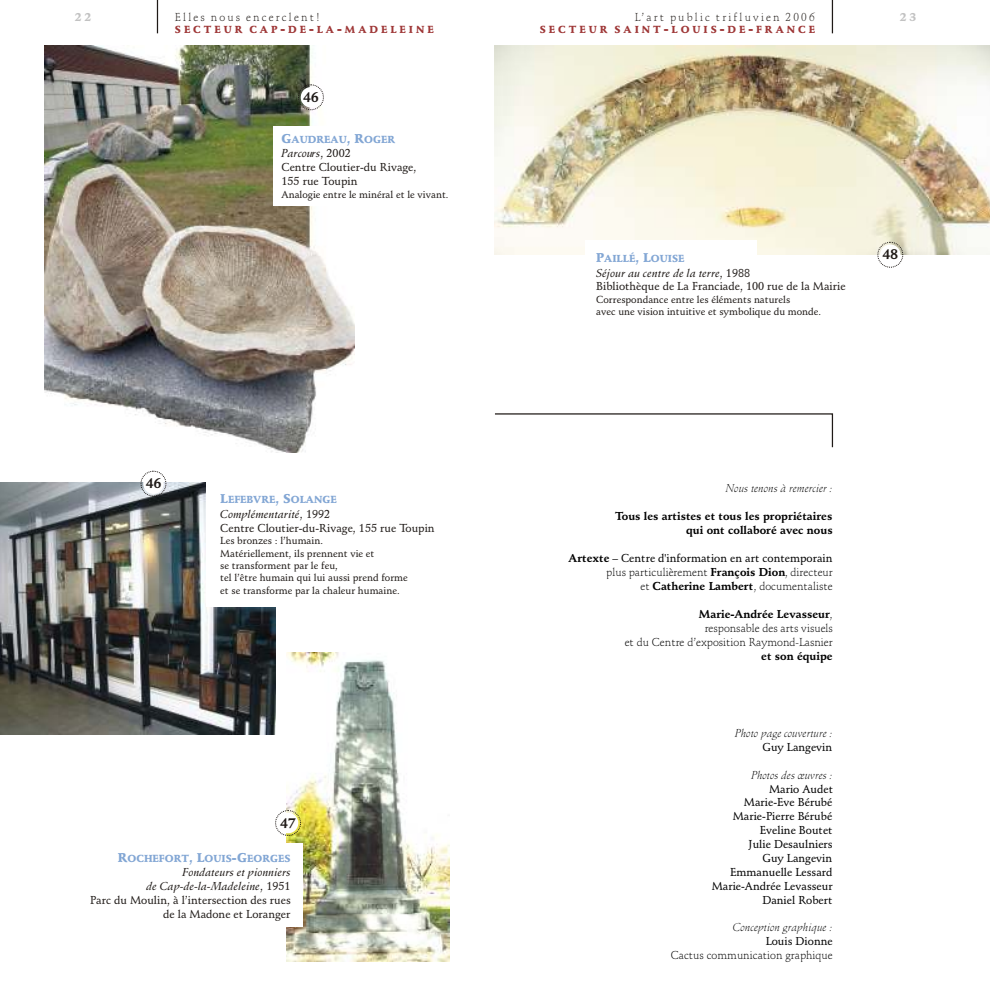
<style>
.page{position:relative;width:990px;height:990px;background:#fff}
.page>*{position:absolute;margin:0;border:0;box-sizing:border-box;transform-origin:0 0}
.t1{font:700 13.75px "Schneidler BT";letter-spacing:-.03em;color:#1f1a17}
.t2{font:11.25px/13.9px "Schneidler Md BT";color:#1f1a17}
.t3{font:11.25px/13.9px "Schneidler Md BT";color:#000;text-align:right}
.t4{font:11.25px/14px "Schneidler Lt BT";color:#000;text-align:right}
.t5{font:700 11.25px/14px "Schneidler BT";color:#000;text-align:right}
.t6{font:italic 11.25px "Schneidler Lt BT";color:#000}
.t7{font:11.25px "Schneidler Lt BT";letter-spacing:.19em;color:#1f1a17}
.t8{font:11.25px "Schneidler Blk BT";color:#c2c2c2}
.t9{font:10px/12.4px "Schneidler Md BT";color:#1f1a17}
.t10{font:10px "Schneidler Blk BT";color:#82a6d4}
.t11{font:10px "Schneidler Blk BT";letter-spacing:.295em;color:#9e3636}
.s1{font-size:12.5px}
.s2{font-style:italic}
.s3{font-family:"Schneidler BT";font-weight:700}
.s4{font-family:"Schneidler Lt BT";font-weight:400}
</style>
<div class="page">
<img style="left:287px;top:653px;width:163px;height:308px">
<img style="left:0;top:483px;width:276px;height:251px">
<hr style="left:832px;top:0;width:1px;height:33px;background:#1f1a17">
<hr style="left:157px;top:0;width:1px;height:33px;background:#1f1a17">
<img style="left:495px;top:45px;width:495px;height:209px">
<div style="left:585px;top:240px;width:172px;height:65px;background:#fff"></div>
<img style="left:45px;top:45px;width:309px;height:408px">
<div style="left:273px;top:126px;width:56px;height:79px;background:#fff"></div>
<div style="left:298px;top:84px;width:26px;height:26px;border:1px dashed #1f1a17;border-radius:50%"></div>
<div style="left:301px;top:87px;width:20px;height:21px;background:#fff;border-radius:50%"></div>
<div style="left:141px;top:471px;width:25px;height:26px;border:1px dashed #1f1a17;border-radius:50%"></div>
<div style="left:143px;top:473px;width:21px;height:21px;background:#fff;border-radius:50%"></div>
<div style="left:271px;top:844px;width:32px;height:83px;background:#fff"></div>
<div style="left:275px;top:810px;width:26px;height:26px;border:1px dashed #1f1a17;border-radius:50%"></div>
<div style="left:278px;top:813px;width:20px;height:20px;background:#fff;border-radius:50%"></div>
<svg style="left:495px;top:413px;width:339px;height:35px"></svg>
<div style="left:877px;top:242px;width:26px;height:26px;border:1px dashed #1f1a17;border-radius:50%"></div>
<div style="left:880px;top:245px;width:21px;height:20px;background:#fff;border-radius:50%"></div>
<div style="left:207px;top:478px;width:70px;height:129px;background:#fff"></div>
<p class="t8" style="left:75px;top:13px;width:18px">22</p>
<p class="t7" style="left:175px;top:12px;width:147px">Elles nous encerclent!</p>
<p class="t11" style="left:175px;top:26px;width:260px">SECTEUR CAP<span class="s1">-</span>DE<span class="s1">-</span>LA<span class="s1">-</span>MADELEINE</p>
<p class="t1" style="left:303px;top:92px;width:17px">46</p>
<p class="t10" style="left:281px;top:136px;width:115px"><span class="s1">G</span>AUDREAU<span class="s1">, R</span>OGER</p>
<p class="t2" style="left:281px;top:147px;width:137px"><span class="s2">Parcours</span>, 2002<br>Centre Cloutier-du Rivage,<br>155 rue Toupin</p>
<p class="t9" style="left:281px;top:189px;width:169px">Analogie entre le minéral et le vivant.</p>
<p class="t1" style="left:146px;top:478px;width:17px">46</p>
<p class="t10" style="left:220px;top:496px;width:118px"><span class="s1">L</span>EFEBVRE<span class="s1">, S</span>OLANGE</p>
<p class="t2" style="left:220px;top:508px;width:216px"><span class="s2">Complémentarité</span>, 1992<br>Centre Cloutier-du-Rivage, 155 rue Toupin</p>
<p class="t9" style="left:220px;top:535px;width:189px">Les bronzes : l’humain.<br>Matériellement, ils prennent vie et<br>se transforment par le feu,<br>tel l’être humain qui lui aussi prend forme et se transforme par la chaleur humaine.</p>
<p class="t1" style="left:280px;top:817px;width:17px">47</p>
<p class="t10" style="left:118px;top:854px;width:174px"><span class="s1">R</span>OCHEFORT<span class="s1">, L</span>OUIS<span class="s1">-G</span>EORGES</p>
<p class="t2" style="left:90px;top:866px;width:202px;text-align:right"><span class="s2">Fondateurs et pionniers<br>de Cap-de-la-Madeleine</span>, 1951<br>Parc du Moulin, à l’intersection des rues de la Madone et Loranger</p>
<p class="t7" style="left:635px;top:12px;width:181px">L’art public trifluvien 2006</p>
<p class="t11" style="left:540px;top:26px;width:277px">SECTEUR SAINT<span class="s1">-</span>LOUIS<span class="s1">-</span>DE<span class="s1">-</span>FRANCE</p>
<p class="t8" style="left:900px;top:13px;width:18px">23</p>
<p class="t10" style="left:596px;top:255px;width:90px"><span class="s1">P</span>AILLÉ<span class="s1">, L</span>OUISE</p>
<p class="t2" style="left:596px;top:267px;width:251px"><span class="s2">Séjour au centre de la terre</span>, 1988<br>Bibliothèque de La Franciade, 100 rue de la Mairie</p>
<p class="t9" style="left:596px;top:294px;width:226px">Correspondance entre les éléments naturels<br>avec une vision intuitive et symbolique du monde.</p>
<p class="t1" style="left:883px;top:249px;width:17px">48</p>
<p class="t6" style="left:726px;top:484px;width:109px">Nous tenons à remercier :</p>
<p class="t5" style="left:615px;top:510px;width:219px">Tous les artistes et tous les propriétaires qui ont collaboré avec nous</p>
<p class="t3" style="left:569px;top:552px;width:265px"><span class="s3">Artexte</span> – Centre d'information en art contemporain</p>
<p class="t4" style="left:606px;top:566px;width:228px">plus particulièrement <span class="s3">François Dion</span>, directeur et <span class="s3">Catherine Lambert</span>, documentaliste</p>
<p class="t5" style="left:699px;top:608px;width:135px">Marie-Andrée Levasseur<span class="s4">,</span></p>
<p class="t4" style="left:625px;top:622px;width:210px">responsable des arts visuels<br>et du Centre d’exposition Raymond-Lasnier</p>
<p class="t5" style="left:761px;top:650px;width:73px">et son équipe</p>
<p class="t6" style="left:735px;top:728px;width:99px">Photo page couverture :</p>
<p class="t3" style="left:763px;top:741px;width:71px">Guy Langevin</p>
<p class="t6" style="left:751px;top:770px;width:83px">Photos des œuvres :</p>
<p class="t3" style="left:712px;top:783px;width:123px">Mario Audet<br>Marie-Eve Bérubé<br>Marie-Pierre Bérubé<br>Eveline Boutet<br>Julie Desaulniers<br>Guy Langevin<br>Emmanuelle Lessard<br>Marie-Andrée Levasseur<br>Daniel Robert</p>
<p class="t6" style="left:733px;top:923px;width:101px">Conception graphique :</p>
<p class="t3" style="left:766px;top:936px;width:69px">Louis Dionne</p>
<p class="t4" style="left:671px;top:949px;width:164px">Cactus communication graphique</p>
</div>
